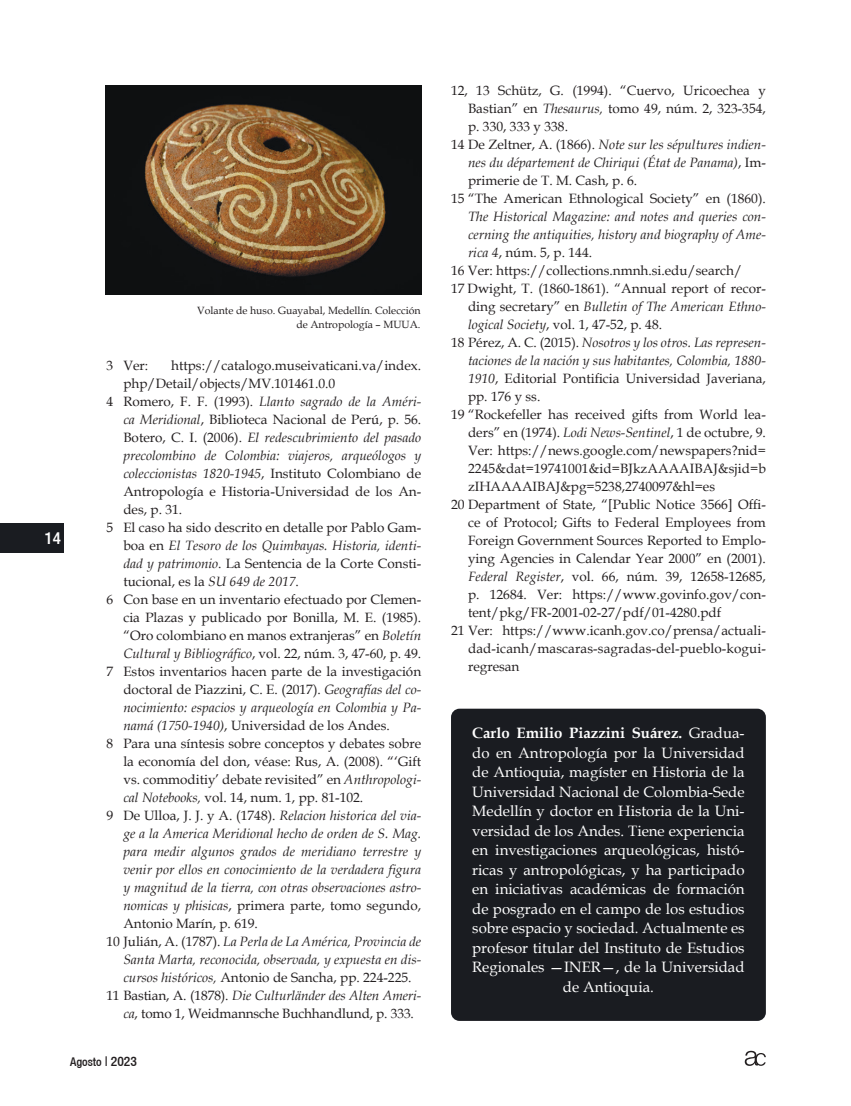
<style>
.page{position:relative;width:851px;height:1106px;background:#fff}
.page>*{position:absolute;margin:0;border:0;box-sizing:border-box;transform-origin:0 0}
.t1{font:500 condensed 16.95px "Helvetica 67";color:#fff}
.t2{font:15px/19.5px "Book Antiqua";color:#fff;text-align:center}
.t3{font:13.5px "Book Antiqua";color:#231f20}
.t4{font:italic 13.5px "Book Antiqua";color:#231f20}
.t5{font:500 condensed 12px "Helvetica 67";color:#231f20}
.t6{font:10.5px/13.5px "Book Antiqua";color:#231f20;text-align:right}
.s1{font-style:normal}
.s2{font-style:italic}
.s3{font-size:13.5px}
.s4{font-weight:700}
</style>
<div class="page">
<div style="left:0;top:523px;width:64px;height:29px;background:#1a1c21"></div>
<svg style="left:744px;top:1050px;width:21px;height:15px"></svg>
<div style="left:451px;top:708px;width:314px;height:312px;background:#1a1c21;border-radius:9px"></div>
<img style="left:106px;top:85px;width:315px;height:209px">
<p class="t1" style="left:45px;top:528px;width:18px">14</p>
<p class="t6" style="left:197px;top:303px;width:225px">Volante de huso. Guayabal, Medellín. Colección de Antropología – MUUA.</p>
<p class="t3" style="left:106px;top:356px;width:43px">3 Ver:</p>
<p class="t3" style="left:171px;top:356px;width:251px">https://catalogo.museivaticani.va/index.</p>
<p class="t3" style="left:123px;top:374px;width:213px">php/Detail/objects/MV.101461.0.0</p>
<p class="t4" style="left:106px;top:392px;width:316px"><span class="s1">4 Romero, F. F. (1993).</span> Llanto sagrado de la Améri-</p>
<p class="t3" style="left:123px;top:410px;width:299px"><span class="s2">ca Meridional</span>, Biblioteca Nacional de Perú, p. 56.</p>
<p class="t4" style="left:123px;top:428px;width:299px"><span class="s1">Botero, C. I. (2006).</span> El redescubrimiento del pasado</p>
<p class="t4" style="left:123px;top:446px;width:299px">precolombino de Colombia: viajeros, arqueólogos y</p>
<p class="t4" style="left:123px;top:464px;width:299px">coleccionistas 1820-1945<span class="s1">, Instituto Colombiano de</span></p>
<p class="t3" style="left:123px;top:482px;width:299px">Antropología e Historia-Universidad de los An-</p>
<p class="t3" style="left:123px;top:500px;width:60px">des, p. 31.</p>
<p class="t3" style="left:106px;top:518px;width:316px">5 El caso ha sido descrito en detalle por Pablo Gam-</p>
<p class="t4" style="left:123px;top:536px;width:299px"><span class="s1">boa en</span> El Tesoro de los Quimbayas. Historia, identi-</p>
<p class="t3" style="left:123px;top:554px;width:299px"><span class="s2">dad y patrimonio</span>. La Sentencia de la Corte Consti-</p>
<p class="t3" style="left:123px;top:572px;width:177px">tucional, es la <span class="s2">SU 649 de 2017</span>.</p>
<p class="t3" style="left:106px;top:590px;width:316px">6 Con base en un inventario efectuado por Clemen-</p>
<p class="t3" style="left:123px;top:608px;width:299px">cia Plazas y publicado por Bonilla, M. E. (1985).</p>
<p class="t3" style="left:123px;top:626px;width:299px">“Oro colombiano en manos extranjeras” en <span class="s2">Boletín</span></p>
<p class="t3" style="left:123px;top:644px;width:299px"><span class="s2">Cultural y Bibliográfico</span>, vol. 22, núm. 3, 47-60, p. 49.</p>
<p class="t3" style="left:106px;top:662px;width:316px">7 Estos inventarios hacen parte de la investigación</p>
<p class="t3" style="left:123px;top:680px;width:299px">doctoral de Piazzini, C. E. (2017). <span class="s2">Geografías del co-</span></p>
<p class="t4" style="left:123px;top:698px;width:299px">nocimiento: espacios y arqueología en Colombia y Pa-</p>
<p class="t3" style="left:123px;top:716px;width:268px"><span class="s2">namá (1750-1940)</span>, Universidad de los Andes.</p>
<p class="t3" style="left:106px;top:734px;width:316px">8 Para una síntesis sobre conceptos y debates sobre</p>
<p class="t3" style="left:123px;top:752px;width:299px">la economía del don, véase: Rus, A. (2008). “‘Gift</p>
<p class="t3" style="left:123px;top:770px;width:299px">vs. commoditiy’ debate revisited” en <span class="s2">Anthropologi-</span></p>
<p class="t3" style="left:123px;top:788px;width:241px"><span class="s2">cal Notebooks,</span> vol. 14, num. 1, pp. 81-102.</p>
<p class="t4" style="left:106px;top:806px;width:316px"><span class="s1">9 De Ulloa, J. J. y A. (1748).</span> Relacion historica del via-</p>
<p class="t4" style="left:123px;top:824px;width:299px">ge a la America Meridional hecho de orden de S. Mag.</p>
<p class="t4" style="left:123px;top:842px;width:299px">para medir algunos grados de meridiano terrestre y</p>
<p class="t4" style="left:123px;top:860px;width:299px">venir por ellos en conocimiento de la verdadera figura</p>
<p class="t4" style="left:123px;top:878px;width:299px">y magnitud de la tierra, con otras observaciones astro-</p>
<p class="t3" style="left:123px;top:896px;width:299px"><span class="s2">nomicas y phisicas</span>, primera parte, tomo segundo,</p>
<p class="t3" style="left:123px;top:914px;width:136px">Antonio Marín, p. 619.</p>
<p class="t4" style="left:106px;top:932px;width:316px"><span class="s1">10 Julián, A. (1787).</span> La Perla de La América, Provincia de</p>
<p class="t4" style="left:123px;top:950px;width:299px">Santa Marta, reconocida, observada, y expuesta en dis-</p>
<p class="t3" style="left:123px;top:968px;width:290px"><span class="s2">cursos históricos,</span> Antonio de Sancha, pp. 224-225.</p>
<p class="t4" style="left:106px;top:986px;width:316px"><span class="s1">11 Bastian, A. (1878).</span> Die Culturländer des Alten Ameri-</p>
<p class="t3" style="left:123px;top:1004px;width:292px"><span class="s2">ca</span>, tomo 1, Weidmannsche Buchhandlund, p. 333.</p>
<p class="t5" style="left:70px;top:1054px;width:68px">Agosto <span class="s3">| 2023</span></p>
<p class="t3" style="left:451px;top:81px;width:316px">12, 13 Schütz, G. (1994). “Cuervo, Uricoechea y</p>
<p class="t3" style="left:468px;top:99px;width:299px">Bastian” en <span class="s2">Thesaurus,</span> tomo 49, núm. 2, 323-354,</p>
<p class="t3" style="left:468px;top:117px;width:101px">p. 330, 333 y 338.</p>
<p class="t4" style="left:451px;top:135px;width:316px"><span class="s1">14 De Zeltner, A. (1866).</span> Note sur les sépultures indien-</p>
<p class="t4" style="left:468px;top:153px;width:299px">nes du département de Chiriqui (État de Panama)<span class="s1">, Im-</span></p>
<p class="t3" style="left:468px;top:171px;width:171px">primerie de T. M. Cash, p. 6.</p>
<p class="t3" style="left:451px;top:189px;width:316px">15 “The American Ethnological Society” en (1860).</p>
<p class="t4" style="left:468px;top:207px;width:299px">The Historical Magazine: and notes and queries con-</p>
<p class="t4" style="left:468px;top:225px;width:299px">cerning the antiquities, history and biography of Ame-</p>
<p class="t3" style="left:468px;top:243px;width:126px"><span class="s2">rica 4</span>, núm. 5, p. 144.</p>
<p class="t3" style="left:451px;top:261px;width:292px">16 Ver: https://collections.nmnh.si.edu/search/</p>
<p class="t3" style="left:451px;top:279px;width:316px">17 Dwight, T. (1860-1861). “Annual report of recor-</p>
<p class="t4" style="left:468px;top:297px;width:299px"><span class="s1">ding secretary” en</span> Bulletin of The American Ethno-</p>
<p class="t3" style="left:468px;top:315px;width:196px"><span class="s2">logical Society</span>, vol. 1, 47-52, p. 48.</p>
<p class="t4" style="left:451px;top:333px;width:316px"><span class="s1">18 Pérez, A. C. (2015).</span> Nosotros y los otros. Las represen-</p>
<p class="t4" style="left:468px;top:351px;width:299px">taciones de la nación y sus habitantes, Colombia, 1880-</p>
<p class="t3" style="left:468px;top:369px;width:299px"><span class="s2">1910</span>, Editorial Pontificia Universidad Javeriana,</p>
<p class="t3" style="left:468px;top:387px;width:74px">pp. 176 y ss.</p>
<p class="t3" style="left:451px;top:405px;width:316px">19 “Rockefeller has received gifts from World lea-</p>
<p class="t3" style="left:468px;top:423px;width:299px">ders” en (1974). <span class="s2">Lodi News-Sentinel</span>, 1 de octubre, 9.</p>
<p class="t3" style="left:468px;top:441px;width:299px">Ver: https://news.google.com/newspapers?nid=</p>
<p class="t3" style="left:468px;top:459px;width:299px">2245&amp;dat=19741001&amp;id=BJkzAAAAIBAJ&amp;sjid=b</p>
<p class="t3" style="left:468px;top:477px;width:248px">zIHAAAAIBAJ&amp;pg=5238,2740097&amp;hl=es</p>
<p class="t3" style="left:451px;top:495px;width:316px">20 Department of State, “[Public Notice 3566] Offi-</p>
<p class="t3" style="left:468px;top:513px;width:299px">ce of Protocol; Gifts to Federal Employees from</p>
<p class="t3" style="left:468px;top:531px;width:299px">Foreign Government Sources Reported to Emplo-</p>
<p class="t3" style="left:468px;top:549px;width:299px">ying Agencies in Calendar Year 2000” en (2001).</p>
<p class="t3" style="left:468px;top:567px;width:299px"><span class="s2">Federal Register</span>, vol. 66, núm. 39, 12658-12685,</p>
<p class="t3" style="left:468px;top:585px;width:299px">p. 12684. Ver: https://www.govinfo.gov/con-</p>
<p class="t3" style="left:468px;top:603px;width:255px">tent/pkg/FR-2001-02-27/pdf/01-4280.pdf</p>
<p class="t3" style="left:451px;top:621px;width:316px">21 Ver: https://www.icanh.gov.co/prensa/actuali-</p>
<p class="t3" style="left:468px;top:639px;width:299px">dad-icanh/mascaras-sagradas-del-pueblo-kogui-</p>
<p class="t3" style="left:468px;top:657px;width:53px">regresan</p>
<p class="t2" style="left:472px;top:723px;width:274px"><span class="s4">Carlo Emilio Piazzini Suárez.</span> Gradua&shy;do en Antropología por la Universidad de Antioquia, magíster en Historia de la Universidad Nacional de Colombia-Sede Medellín y doctor en Historia de la Uni&shy;versidad de los Andes. Tiene experiencia en investigaciones arqueológicas, histó&shy;ricas y antropológicas, y ha participado en iniciativas académicas de formación de posgrado en el campo de los estudios sobre espacio y sociedad. Actualmente es profesor titular del Instituto de Estudios Regionales —INER—, de la Universidad de Antioquia.</p>
</div>
